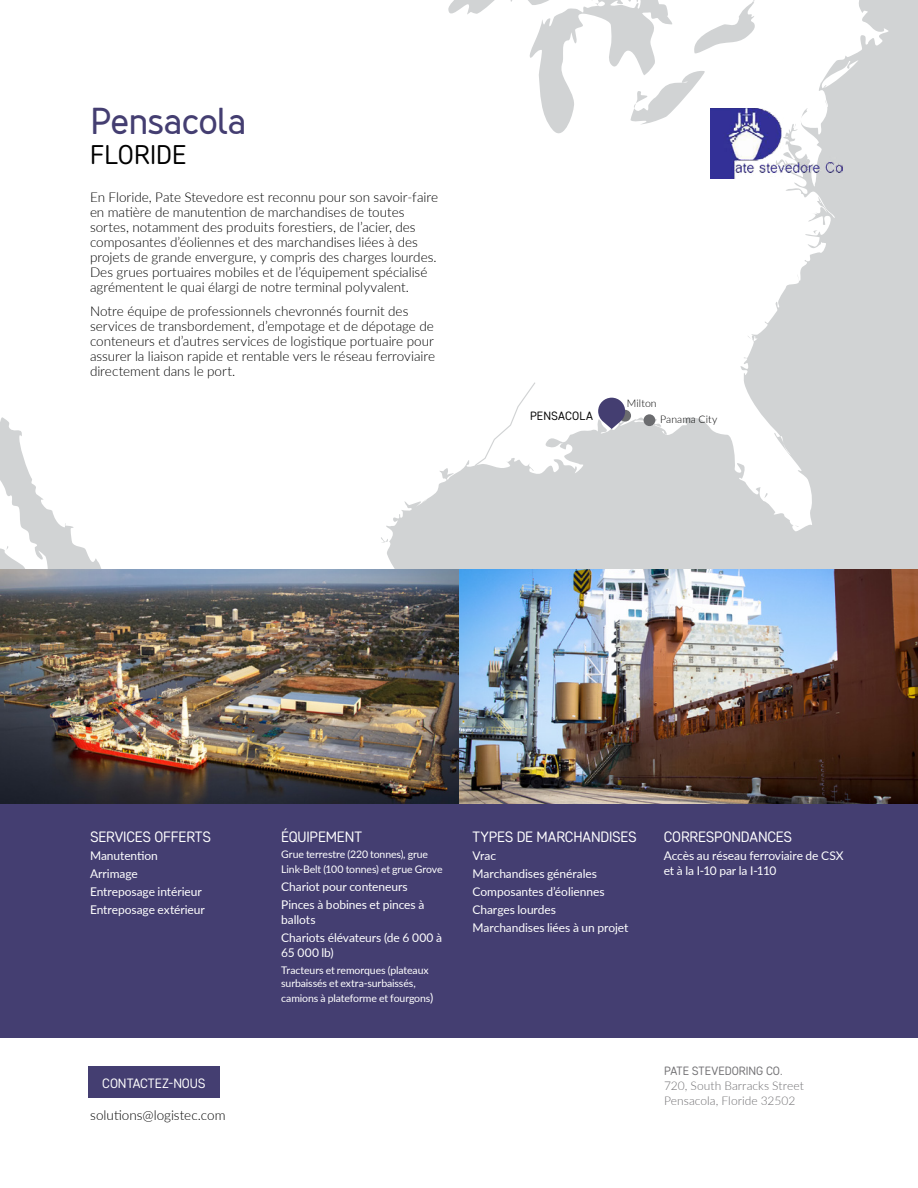
<style>
.page{position:relative;width:918px;height:1188px;background:#fff}
.page>*{position:absolute;margin:0;border:0;box-sizing:border-box;transform-origin:0 0}
.t1{font:700 37.5px "Merlo";letter-spacing:-.01em;color:#443e71}
.t2{font:27px "Core Sans DS35";letter-spacing:.005em;color:#000}
.t3{font:15px "Core Sans DS35";letter-spacing:-.015em;color:#fff}
.t4{font:300 13.5px/15px "Lato";color:#000}
.t5{font:13.5px "Core Sans DS35";letter-spacing:-.01em;color:#fff}
.t6{font:12px/18px "Lato";letter-spacing:-.005em;color:#fff}
.t7{font:300 12px/15px "Lato";letter-spacing:.005em;color:#717073}
.t8{font:12px "Core Sans DS35";letter-spacing:-.005em;color:#717073}
.t9{font:12px "Core Sans DS35";letter-spacing:.005em;color:#000}
.t10{font:10.5px/15px "Lato";letter-spacing:-.01em;color:#fff}
.t11{font:300 10.5px "Lato";letter-spacing:.01em;color:#000}
.s1{font-size:12px}
</style>
<div class="page">
<div style="left:0;top:804px;width:918px;height:234px;background:#443e71"></div>
<div style="left:88px;top:1066px;width:132px;height:32px;background:#443e71"></div>
<svg style="left:0;top:0;width:918px;height:570px"></svg>
<svg style="left:661px;top:431px;width:4px;height:3px"></svg>
<svg style="left:442px;top:382px;width:93px;height:138px"></svg>
<div style="left:619px;top:410px;width:12px;height:12px;background:#6b6c6f;border-radius:50%"></div>
<svg style="left:598px;top:398px;width:27px;height:31px"></svg>
<div style="left:644px;top:414px;width:11px;height:12px;background:#6b6c6f;border-radius:50%"></div>
<img style="left:0;top:570px;width:918px;height:234px">
<img style="left:710px;top:108px;width:133px;height:70px">
<h1 class="t1" style="left:90px;top:99px;width:157px">Pensacola</h1>
<h2 class="t2" style="left:90px;top:138px;width:98px">FLORIDE</h2>
<p class="t4" style="left:90px;top:190px;width:350px">En Floride, Pate Stevedore est reconnu pour son savoir-faire en matière de manutention de marchandises de toutes sortes, notamment des produits forestiers, de l’acier, des composantes d’éoliennes et des marchandises liées à des projets de grande envergure, y compris des charges lourdes.<br>Des grues portuaires mobiles et de l’équipement spécialisé agrémentent le quai élargi de notre terminal polyvalent.</p>
<p class="t4" style="left:90px;top:304px;width:347px">Notre équipe de professionnels chevronnés fournit des services de transbordement, d’empotage et de dépotage de conteneurs et d’autres services de logistique portuaire pour assurer la liaison rapide et rentable vers le réseau ferroviaire directement dans le port.</p>
<p class="t9" style="left:530px;top:409px;width:64px">PENSACOLA</p>
<p class="t11" style="left:627px;top:396px;width:31px">Milton</p>
<p class="t11" style="left:660px;top:412px;width:59px">Panama City</p>
<p class="t3" style="left:90px;top:827px;width:123px">SERVICES OFFERTS</p>
<p class="t6" style="left:90px;top:846px;width:116px">Manutention<br>Arrimage<br>Entreposage intérieur<br>Entreposage extérieur</p>
<p class="t5" style="left:102px;top:1075px;width:105px">CONTACTEZ-NOUS</p>
<p class="t4" style="left:90px;top:1107px;width:137px">solutions@logistec.com</p>
<p class="t3" style="left:281px;top:827px;width:82px">ÉQUIPEMENT</p>
<p class="t10" style="left:281px;top:847px;width:163px">Grue terrestre (220 tonnes), grue<br>Link-Belt (100 tonnes) et grue Grove</p>
<p class="t6" style="left:281px;top:877px;width:145px">Chariot pour conteneurs<br>Pinces à bobines et pinces à</p>
<p class="t6" style="left:281px;top:910px;width:162px">ballots<br>Chariots élévateurs (de 6 000 à</p>
<p class="t6" style="left:281px;top:943px;width:54px">65 000 lb)</p>
<p class="t10" style="left:281px;top:963px;width:149px;line-height:13.5px">Tracteurs et remorques (plateaux surbaissés et extra-surbaissés,</p>
<p class="t10" style="left:281px;top:991px;width:153px">camions à plateforme et fourgons<span class="s1">)</span></p>
<p class="t3" style="left:472px;top:827px;width:166px">TYPES DE MARCHANDISES</p>
<p class="t6" style="left:472px;top:846px;width:157px">Vrac<br>Marchandises générales<br>Composantes d’éoliennes<br>Charges lourdes<br>Marchandises liées à un projet</p>
<p class="t3" style="left:664px;top:827px;width:130px">CORRESPONDANCES</p>
<p class="t6" style="left:664px;top:847px;width:181px;line-height:15px">Accès au réseau ferroviaire de CSX et à la I-10 par la I-110</p>
<p class="t8" style="left:664px;top:1063px;width:120px">PATE STEVEDORING CO.</p>
<p class="t7" style="left:664px;top:1078px;width:141px">720, South Barracks Street<br>Pensacola, Floride 32502</p>
</div>
